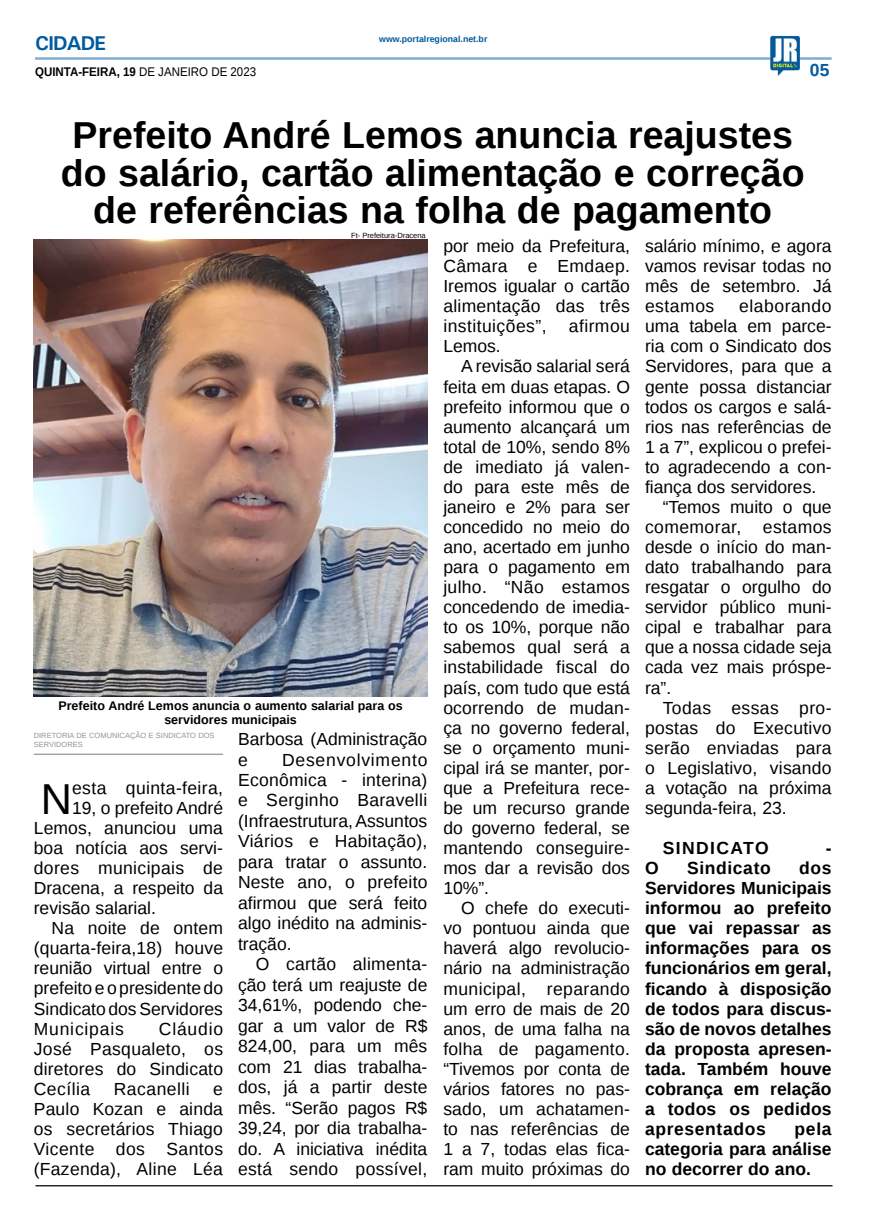
<style>
.page{position:relative;width:869px;height:1223px;background:#fff}
.page>*{position:absolute;margin:0;border:0;box-sizing:border-box;transform-origin:0 0}
.MATÉRIA{font:43.25px "Liberation Sans";color:#000}
.TÍTULO{font:700 37.5px/37.5px "Liberation Sans";color:#000;text-align:center}
.TITULO_PG{font:700 20px "Univers";letter-spacing:-.04em;color:#005a9e}
.MATÉRIA-2{font:17.5px/20px "Liberation Sans";color:#000;text-align:justify}
.MATÉRIA-3{font:700 17.5px/20px "Liberation Sans";color:#000;text-align:justify}
.MATÉRIA-4{font:17.5px "Liberation Sans";letter-spacing:.02em;color:#000}
.MATÉRIA-5{font:17.5px "Liberation Sans";letter-spacing:.03em;color:#000}
.MATÉRIA-6{font:700 17.5px "Liberation Sans";letter-spacing:.08em;color:#000}
.MATÉRIA-7{font:700 17.5px "Liberation Sans";letter-spacing:.035em;color:#000}
.MATÉRIA-8{font:17.5px "Liberation Sans";letter-spacing:.025em;color:#000}
.TÍTULO-2{font:700 17.5px "Liberation Sans";color:#005a9e}
.LEGENDA{font:700 12.5px "Liberation Sans";color:#000}
.DATA_PG{font:700 12.5px "Liberation Sans";color:#000;scale:.92 1}
.DATA_PG-2{font:700 8.75px "Liberation Sans";color:#005a9e}
.CRÉDITO_MATÉRIA{font:7.5px/8.9px "Liberation Sans";color:#939598}
.CRÉDITO_FOTO{font:7.5px "Liberation Sans";color:#000}
.s1{font-weight:400}
</style>
<div class="page">
<hr style="left:35px;top:57px;width:796px;height:3px;background:#005a9e">
<img style="left:769px;top:36px;width:30px;height:40px">
<hr style="left:35px;top:1185px;width:797px;height:1px;background:#000">
<img style="left:34px;top:239px;width:393px;height:457px">
<hr style="left:34px;top:753px;width:189px;height:2px;background:#939598">
<p class="TITULO_PG" style="left:35px;top:31px;width:72px">CIDADE</p>
<p class="DATA_PG" style="left:35px;top:63px;width:242px">QUINTA-FEIRA, 19 <span class="s1">DE JANEIRO DE 2023</span></p>
<p class="DATA_PG-2" style="left:379px;top:33px;width:110px">www.portalregional.net.br</p>
<p class="TÍTULO-2" style="left:809px;top:58px;width:21px">05</p>
<p class="TÍTULO" style="left:61px;top:116px;width:745px">Prefeito André Lemos anuncia reajustes do salário, cartão alimentação e correção de referências na folha de pagamento</p>
<p class="CRÉDITO_FOTO" style="left:351px;top:231px;width:76px">Ft- Prefeitura-Dracena</p>
<p class="MATÉRIA-2" style="left:644px;top:237px;width:188px">salário mínimo, e agora vamos revisar todas no mês de setembro. Já estamos</p>
<p class="MATÉRIA-2" style="left:443px;top:237px;width:188px">por meio da Prefeitura, Câmara e Emdaep.<br>Iremos igualar o cartão alimentação das três instituições”,</p>
<p class="MATÉRIA-2" style="left:644px;top:297px;width:188px;text-indent:94px">elaborando uma tabela em parce&shy;ria com o Sindicato dos Servidores, para que a gente possa distanciar todos os cargos e salá&shy;rios nas referências de 1 a 7”, explicou o prefei&shy;to agradecendo a con&shy;fiança dos servidores.</p>
<p class="MATÉRIA-2" style="left:644px;top:497px;width:188px;text-indent:18px">“Temos muito o que comemorar, estamos desde o início do man&shy;dato trabalhando para resgatar o orgulho do servidor público muni&shy;cipal e trabalhar para que a nossa cidade seja cada vez mais próspe&shy;ra”.</p>
<p class="MATÉRIA-2" style="left:644px;top:698px;width:188px;text-indent:18px">Todas essas pro&shy;postas do Executivo serão enviadas para o Legislativo, visando a votação na próxima segunda-feira, 23.</p>
<p class="MATÉRIA-6" style="left:662px;top:836px;width:107px">SINDICATO</p>
<p class="MATÉRIA-3" style="left:825px;top:837px;width:7px">-</p>
<p class="MATÉRIA-3" style="left:644px;top:857px;width:15px">O</p>
<p class="MATÉRIA-7" style="left:686px;top:856px;width:85px">Sindicato</p>
<p class="MATÉRIA-8" style="left:568px;top:316px;width:63px">afirmou</p>
<p class="MATÉRIA-2" style="left:443px;top:337px;width:59px">Lemos.</p>
<p class="MATÉRIA-2" style="left:443px;top:357px;width:188px;text-indent:18px">A revisão salarial será feita em duas etapas. O prefeito informou que o aumento alcançará um total de 10%, sendo 8% de imediato já valen&shy;do para este mês de janeiro e 2% para ser concedido no meio do ano, acertado em junho para o pagamento em julho. “Não estamos concedendo de imedia&shy;to os 10%, porque não sabemos qual será a instabilidade fiscal do país, com tudo que está ocorrendo de mudan&shy;ça no governo federal, se o orçamento muni&shy;cipal irá se manter, por&shy;que a Prefeitura rece&shy;be um recurso grande do governo federal, se mantendo conseguire&shy;mos dar a revisão dos 10%”.</p>
<p class="MATÉRIA-2" style="left:443px;top:899px;width:188px;text-indent:18px">O chefe do executi&shy;vo pontuou ainda que haverá algo revolucio&shy;nário na administração municipal, reparando um erro de mais de 20 anos, de uma falha na folha de pagamento. “Tivemos por conta de vários fatores no pas&shy;sado, um achatamen&shy;to nas referências de 1 a 7, todas elas fica&shy;ram muito próximas do</p>
<p class="LEGENDA" style="left:58px;top:697px;width:346px">Prefeito André Lemos anuncia o aumento salarial para os</p>
<p class="LEGENDA" style="left:164px;top:711px;width:134px">servidores municipais</p>
<p class="CRÉDITO_MATÉRIA" style="left:34px;top:731px;width:182px">DIRETORIA DE COMUNICAÇÃO E SINDICATO DOS<br>SERVIDORES</p>
<p class="MATÉRIA" style="left:41px;top:774px;width:33px">N</p>
<p class="MATÉRIA-4" style="left:72px;top:778px;width:152px">esta quinta-feira,</p>
<p class="MATÉRIA-2" style="left:238px;top:729px;width:191px;line-height:20.5px">Barbosa (Administração e</p>
<p class="MATÉRIA-2" style="left:238px;top:750px;width:191px;line-height:20.5px;text-indent:44px">Desenvolvimento Econômica - interina) e Serginho Baravelli (Infraestrutura, Assuntos Viários e Habitação), para tratar o assunto.<br>Neste ano, o prefeito afirmou que será feito algo inédito na adminis&shy;tração.</p>
<p class="MATÉRIA-2" style="left:238px;top:954px;width:191px;line-height:20.5px;text-indent:18px">O cartão alimenta&shy;ção terá um reajuste de 34,61%, podendo che&shy;gar a um valor de R$ 824,00, para um mês com 21 dias trabalha&shy;dos, já a partir deste mês. “Serão pagos R$ 39,24, por dia trabalha&shy;do. A iniciativa inédita está sendo possível,</p>
<p class="MATÉRIA-2" style="left:72px;top:798px;width:152px">19, o prefeito André</p>
<p class="MATÉRIA-2" style="left:34px;top:818px;width:190px">Lemos, anunciou uma</p>
<p class="MATÉRIA-2" style="left:34px;top:838px;width:191px">boa notícia aos servi-</p>
<p class="MATÉRIA-4" style="left:34px;top:858px;width:191px">dores municipais de</p>
<p class="MATÉRIA-2" style="left:34px;top:878px;width:191px">Dracena, a respeito da</p>
<p class="MATÉRIA-2" style="left:34px;top:898px;width:124px">revisão salarial.</p>
<p class="MATÉRIA-2" style="left:34px;top:918px;width:191px;text-indent:18px">Na noite de ontem (quarta-feira,18) houve reunião virtual entre o prefeito e o presidente do Sindicato dos Servidores Municipais</p>
<p class="MATÉRIA-3" style="left:644px;top:857px;width:188px;text-indent:154px">dos Servidores Municipais informou ao prefeito que vai repassar as informações para os funcionários em geral, ficando à disposição de todos para discus&shy;são de novos detalhes da proposta apresen&shy;tada. Também houve cobrança em relação a todos os pedidos apresentados</p>
<p class="MATÉRIA-2" style="left:34px;top:1019px;width:191px;text-indent:125px">Cláudio José Pasqualeto, os diretores do Sindicato Cecília</p>
<p class="MATÉRIA-5" style="left:114px;top:1078px;width:77px">Racanelli</p>
<p class="MATÉRIA-2" style="left:34px;top:1079px;width:191px;text-indent:179px">e Paulo Kozan e ainda os secretários Thiago Vicente dos Santos (Fazenda), Aline Léa</p>
<p class="MATÉRIA-3" style="left:644px;top:1118px;width:188px;text-indent:149px">pela categoria para análise no decorrer do ano.</p>
</div>
